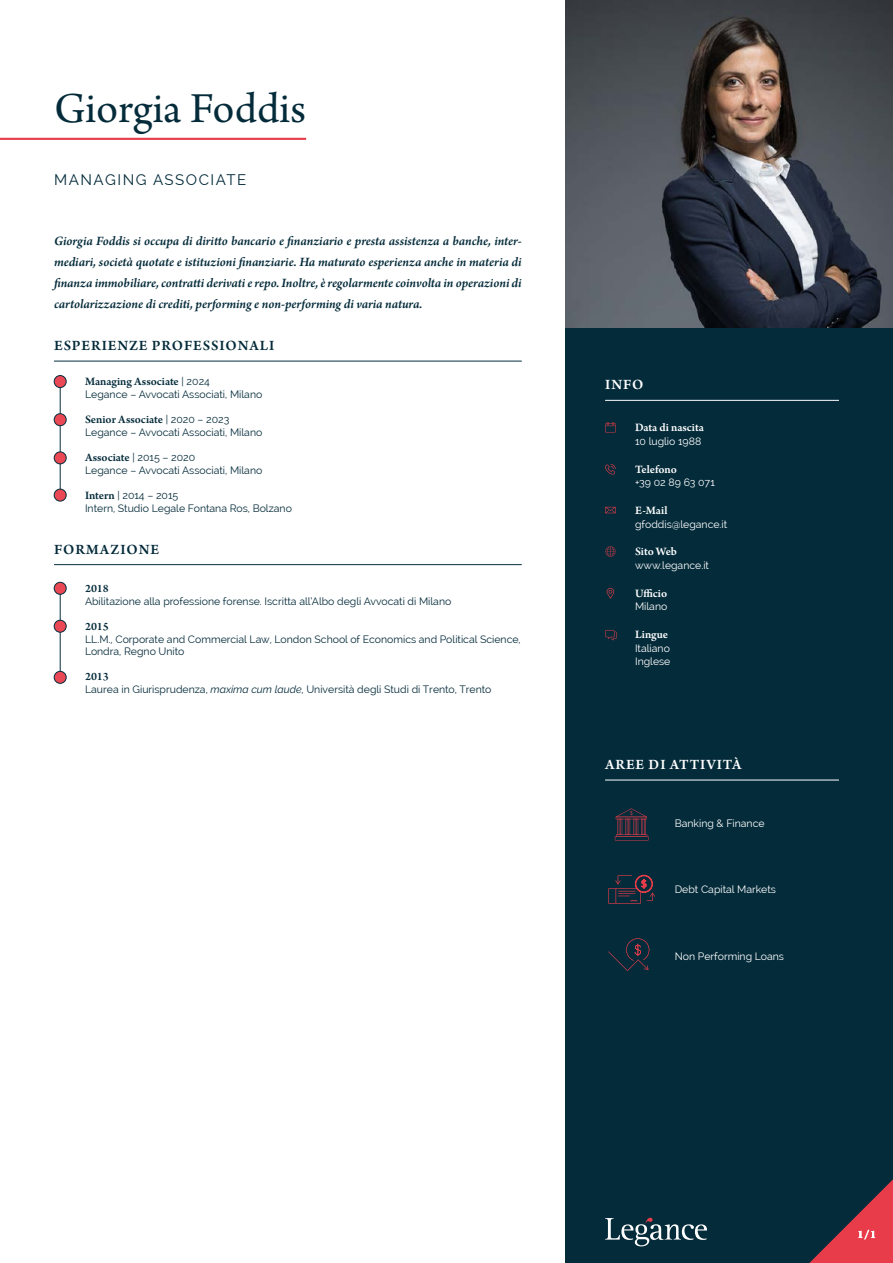
<style>
.page{position:relative;width:893px;height:1263px;background:#fff}
.page>*{position:absolute;margin:0;border:0;box-sizing:border-box;transform-origin:0 0}
.t1{font:45px "Arno Pro";color:#042b3a}
.t2{font:600 15px "Arno Pro";letter-spacing:.06em;color:#042b3a}
.t3{font:600 15px "Arno Pro";letter-spacing:.06em;color:#fff}
.t4{font:15px "Raleway";letter-spacing:.1em;color:#042b3a}
.t5{font:italic 600 13.5px/21px "Arno Pro";letter-spacing:-.005em;color:#042b3a;text-align:justify}
.t6{font:600 12px "Arno Pro";color:#042b3a}
.t7{font:600 12px "Arno Pro";color:#fff}
.t8{font:10.5px/12.6px "Raleway";color:#042b3a}
.t9{font:10.5px/13.5px "Raleway";color:#fff}
.s1{font-family:"Raleway";font-weight:400;font-size:10.5px}
.s2{font-family:"Arno Pro";font-weight:600;font-size:12px}
.s3{font-style:italic}
</style>
<div class="page">
<div style="left:566px;top:306px;width:327px;height:957px;background:#042b3a"></div>
<svg style="left:605px;top:1218px;width:102px;height:28px"></svg>
<svg style="left:809px;top:1179px;width:84px;height:84px"></svg>
<hr style="left:60px;top:383px;width:1px;height:112px;background:#042d3b">
<hr style="left:60px;top:589px;width:1px;height:88px;background:#042d3b">
<hr style="left:54px;top:361px;width:468px;height:1px;background:#042d3b">
<img style="left:566px;top:0;width:327px;height:327px">
<hr style="left:605px;top:400px;width:234px;height:1px;background:#fff">
<hr style="left:605px;top:780px;width:234px;height:1px;background:#fff">
<hr style="left:0;top:138px;width:306px;height:2px;background:#e83c4a">
<hr style="left:54px;top:564px;width:468px;height:1px;background:#042d3b">
<div style="left:54px;top:582px;width:12px;height:12px;background:#e94854;border-radius:50%"></div>
<div style="left:54px;top:582px;width:12px;height:12px;border:1px solid #042b3a;border-radius:50%"></div>
<div style="left:54px;top:620px;width:12px;height:12px;background:#e94854;border-radius:50%"></div>
<div style="left:54px;top:620px;width:12px;height:12px;border:1px solid #042b3a;border-radius:50%"></div>
<div style="left:54px;top:671px;width:12px;height:12px;background:#e94854;border-radius:50%"></div>
<div style="left:54px;top:671px;width:12px;height:12px;border:1px solid #042b3a;border-radius:50%"></div>
<div style="left:54px;top:376px;width:12px;height:12px;background:#e94854;border-radius:50%"></div>
<div style="left:54px;top:375px;width:12px;height:13px;border:1px solid #042b3a;border-radius:50%"></div>
<div style="left:54px;top:414px;width:12px;height:12px;background:#e94854;border-radius:50%"></div>
<div style="left:54px;top:413px;width:12px;height:13px;border:1px solid #042b3a;border-radius:50%"></div>
<div style="left:54px;top:452px;width:12px;height:12px;background:#e94854;border-radius:50%"></div>
<div style="left:54px;top:452px;width:12px;height:12px;border:1px solid #042b3a;border-radius:50%"></div>
<hr style="left:615px;top:836px;width:33px;height:4px;background:#833442">
<hr style="left:615px;top:837px;width:33px;height:3px;background:#e83c4a">
<svg style="left:616px;top:808px;width:31px;height:29px"></svg>
<svg style="left:608px;top:875px;width:47px;height:29px"></svg>
<svg style="left:608px;top:938px;width:41px;height:33px"></svg>
<div style="left:54px;top:489px;width:12px;height:12px;background:#e94854;border-radius:50%"></div>
<div style="left:54px;top:489px;width:12px;height:12px;border:1px solid #042b3a;border-radius:50%"></div>
<svg style="left:605px;top:422px;width:11px;height:10px"></svg>
<svg style="left:605px;top:464px;width:11px;height:11px"></svg>
<svg style="left:605px;top:507px;width:11px;height:6px"></svg>
<svg style="left:605px;top:546px;width:11px;height:11px"></svg>
<svg style="left:607px;top:588px;width:7px;height:11px"></svg>
<svg style="left:605px;top:630px;width:12px;height:10px"></svg>
<h1 class="t1" style="left:54px;top:83px;width:254px">Giorgia Foddis</h1>
<h2 class="t4" style="left:54px;top:171px;width:194px">MANAGING ASSOCIATE</h2>
<p class="t5" style="left:54px;top:231px;width:469px">Giorgia Foddis si occupa di diritto bancario e finanziario e presta assistenza a banche, inter&shy;mediari, società quotate e istituzioni finanziarie. Ha maturato esperienza anche in materia di finanza immobiliare, contratti derivati e repo. Inoltre, è regolarmente coinvolta in operazioni di cartolarizzazione di crediti, performing e non-performing di varia natura.</p>
<h2 class="t2" style="left:54px;top:337px;width:222px">ESPERIENZE PROFESSIONALI</h2>
<p class="t6" style="left:85px;top:375px;width:126px">Managing Associate <span class="s1">| 2024</span></p>
<p class="t8" style="left:85px;top:388px;width:179px">Legance – Avvocati Associati, Milano</p>
<p class="t6" style="left:85px;top:413px;width:146px">Senior Associate <span class="s1">| 2020 – 2023</span></p>
<p class="t8" style="left:85px;top:426px;width:179px">Legance – Avvocati Associati, Milano</p>
<p class="t8" style="left:85px;top:451px;width:179px"><span class="s2">Associate</span> | 2015 – 2020<br>Legance – Avvocati Associati, Milano</p>
<p class="t8" style="left:85px;top:489px;width:208px"><span class="s2">Intern</span> | 2014 – 2015<br>Intern, Studio Legale Fontana Ros, Bolzano</p>
<h2 class="t2" style="left:54px;top:541px;width:107px">FORMAZIONE</h2>
<p class="t6" style="left:85px;top:581px;width:25px">2018</p>
<p class="t8" style="left:85px;top:594px;width:368px">Abilitazione alla professione forense. Iscritta all’Albo degli Avvocati di Milano</p>
<p class="t6" style="left:85px;top:619px;width:25px">2015</p>
<p class="t8" style="left:85px;top:632px;width:437px">LL.M., Corporate and Commercial Law, London School of Economics and Political Science,<br>Londra, Regno Unito</p>
<p class="t6" style="left:85px;top:670px;width:25px">2013</p>
<p class="t8" style="left:85px;top:683px;width:408px">Laurea in Giurisprudenza, <span class="s3">maxima cum laude</span>, Università degli Studi di Trento, Trento</p>
<h2 class="t3" style="left:605px;top:376px;width:40px">INFO</h2>
<p class="t7" style="left:635px;top:421px;width:70px">Data di nascita</p>
<p class="t9" style="left:635px;top:434px;width:68px">10 luglio 1988</p>
<p class="t7" style="left:635px;top:462px;width:43px">Telefono</p>
<p class="t9" style="left:635px;top:476px;width:81px">+39 02 89 63 071</p>
<p class="t7" style="left:635px;top:503px;width:34px">E-Mail</p>
<p class="t9" style="left:635px;top:517px;width:94px">gfoddis@legance.it</p>
<p class="t7" style="left:635px;top:545px;width:43px">Sito Web</p>
<p class="t9" style="left:635px;top:558px;width:76px">www.legance.it</p>
<p class="t7" style="left:635px;top:586px;width:34px">Ufficio</p>
<p class="t9" style="left:635px;top:600px;width:34px">Milano</p>
<p class="t7" style="left:635px;top:628px;width:35px">Lingue</p>
<p class="t9" style="left:635px;top:641px;width:37px">Italiano<br>Inglese</p>
<h2 class="t3" style="left:605px;top:756px;width:138px">AREE DI ATTIVITÀ</h2>
<p class="t9" style="left:675px;top:817px;width:91px">Banking &amp; Finance</p>
<p class="t9" style="left:675px;top:883px;width:103px">Debt Capital Markets</p>
<p class="t9" style="left:675px;top:949px;width:111px">Non Performing Loans</p>
<p class="t7" style="left:857px;top:1228px;width:20px">1/1</p>
</div>
